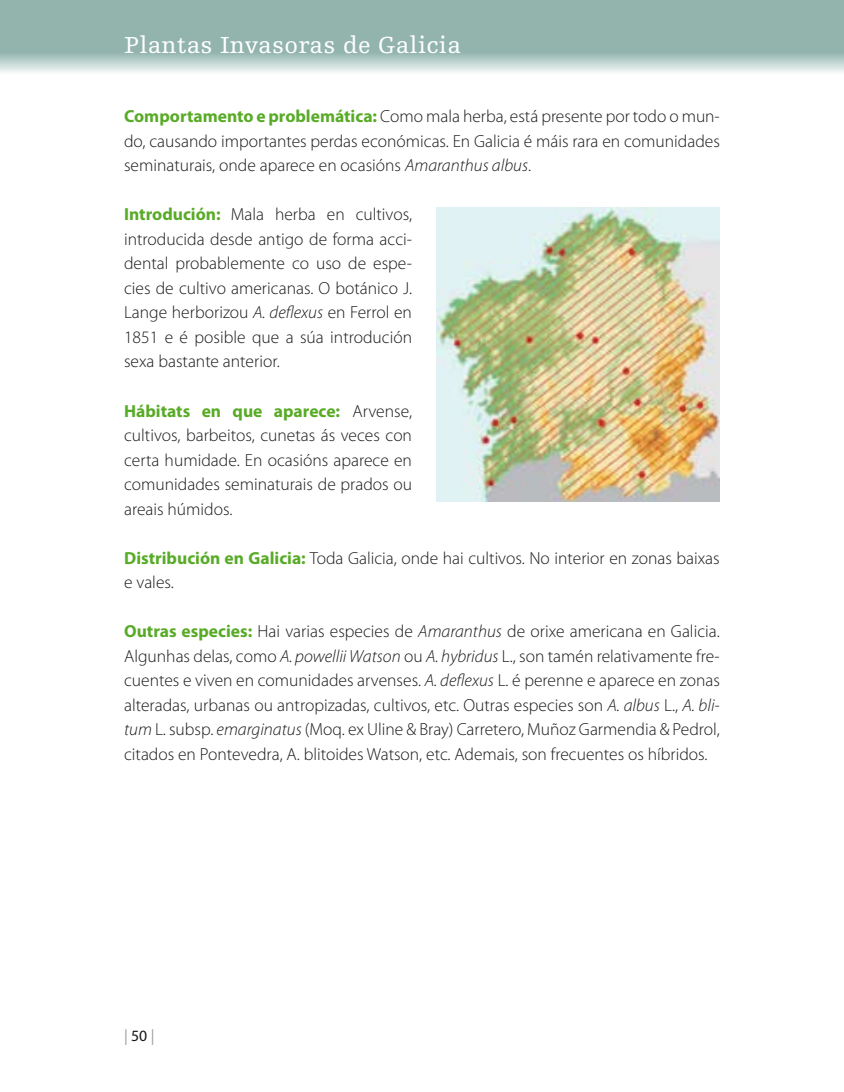
<style>
.page{position:relative;width:844px;height:1092px;background:#fff}
.page>*{position:absolute;margin:0;border:0;box-sizing:border-box;transform-origin:0 0}
.t1{font:24.5px "Egyptienne FLT";letter-spacing:.01em;color:#fff}
.t2{font:300 17.5px/24.5px "Myriad Pro";color:#1a171b;text-align:justify}
.t3{font:15.75px "Myriad Pro";color:#9c9d9f}
.s1{font-weight:700;color:#58ab27}
.s2{font-style:italic}
.s3{color:#1a171b}
</style>
<div class="page">
<svg style="left:0;top:0;width:843px;height:73px;background:#9fbdb7"></svg>
<svg style="left:843px;top:0;width:1px;height:73px"></svg>
<img style="left:437px;top:207px;width:282px;height:294px">
<p class="t1" style="left:124px;top:32px;width:338px">Plantas Invasoras de Galicia</p>
<p class="t2" style="left:124px;top:104px;width:597px"><span class="s1">Comportamento e problemática:</span> Como mala herba, está presente por todo o mun&shy;do, causando importantes perdas económicas. En Galicia é máis rara en comunidades seminaturais, onde aparece en ocasións <span class="s2">Amaranthus albus</span>.</p>
<p class="t2" style="left:124px;top:202px;width:289px"><span class="s1">Introdución:</span> Mala herba en cultivos, introducida desde antigo de forma acci&shy;dental probablemente co uso de espe&shy;cies de cultivo americanas. O botánico J.<br>Lange herborizou <span class="s2">A. deflexus</span> en Ferrol en 1851 e é posible que a súa introdución sexa bastante anterior.</p>
<p class="t2" style="left:124px;top:398px;width:289px"><span class="s1">Hábitats en que aparece:</span> Arvense, cultivos, barbeitos, cunetas ás veces con certa humidade. En ocasións aparece en comunidades seminaturais de prados ou areais húmidos.</p>
<p class="t2" style="left:124px;top:545px;width:597px"><span class="s1">Distribución en Galicia:</span> Toda Galicia, onde hai cultivos. No interior en zonas baixas e vales.</p>
<p class="t2" style="left:124px;top:619px;width:597px"><span class="s1">Outras especies:</span> Hai varias especies de <span class="s2">Amaranthus</span> de orixe americana en Galicia.<br>Algunhas delas, como <span class="s2">A. powellii Watson</span> ou <span class="s2">A. hybridus</span> L., son tamén relativamente fre&shy;cuentes e viven en comunidades arvenses. <span class="s2">A. deflexus</span> L. é perenne e aparece en zonas alteradas, urbanas ou antropizadas, cultivos, etc. Outras especies son <span class="s2">A. albus</span> L., <span class="s2">A. bli&shy;tum</span> L. subsp. <span class="s2">emarginatus</span> (Moq. ex Uline &amp; Bray) Carretero, Muñoz Garmendia &amp; Pedrol, citados en Pontevedra, A. blitoides Watson, etc. Ademais, son frecuentes os híbridos.</p>
<p class="t3" style="left:124px;top:1025px;width:32px">| <span class="s3">50</span> |</p>
</div>
